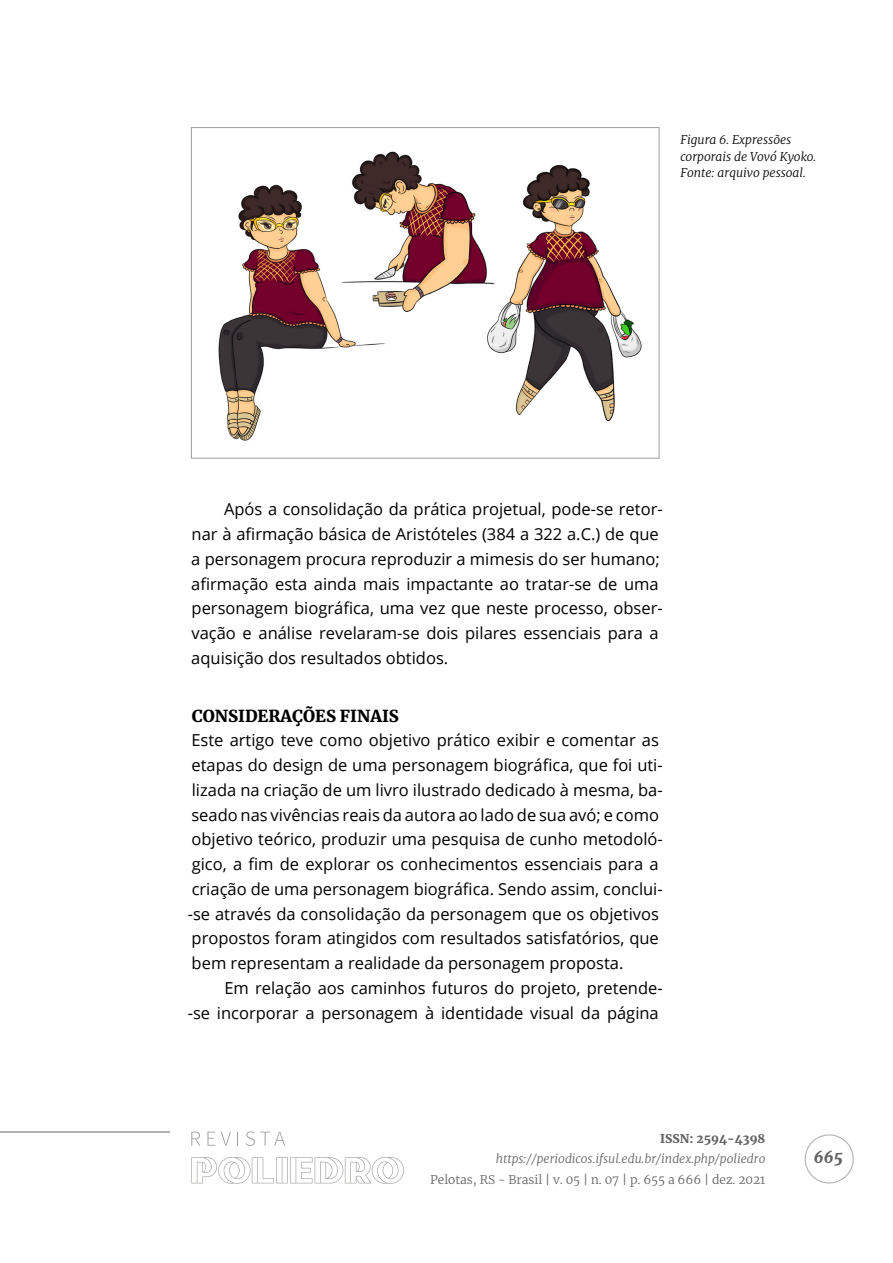
<style>
.page{position:relative;width:893px;height:1263px;background:#fff}
.page>*{position:absolute;margin:0;border:0;box-sizing:border-box;transform-origin:0 0}
.t1{font:16.5px/24.8px "Open Sans";color:#000}
.t2{font:900 16.5px "Merriweather";color:#000}
.t3{font:italic 900 16.5px "Merriweather";color:#646363}
.t4{font:italic 300 12px/16.5px "Merriweather";color:#000}
.t5{font:italic 300 12px "Merriweather";color:#646363}
.t6{font:300 12px "Merriweather";color:#646363}
.t7{font:900 12px "Merriweather";color:#646363}
</style>
<div class="page">
<div style="left:805px;top:1134px;width:49px;height:49px;border:1px solid #b3b2b2;border-radius:50%"></div>
<svg style="left:191px;top:1157px;width:213px;height:27px"></svg>
<svg style="left:191px;top:1132px;width:9px;height:14px"></svg>
<svg style="left:207px;top:1132px;width:8px;height:14px"></svg>
<svg style="left:221px;top:1132px;width:10px;height:14px"></svg>
<svg style="left:237px;top:1132px;width:1px;height:14px"></svg>
<svg style="left:246px;top:1131px;width:39px;height:15px"></svg>
<hr style="left:0;top:1131px;width:170px;height:1px;background:#b3b2b2">
<img style="left:218px;top:151px;width:424px;height:290px">
<div style="left:191px;top:127px;width:468px;height:332px;border:1px solid #9d9d9c"></div>
<p class="t4" style="left:680px;top:131px;width:137px">Figura 6. Expressões corporais de Vovó Kyoko.<br>Fonte: arquivo pessoal.</p>
<p class="t1" style="left:191px;top:497px;width:473px;text-indent:33px">Após a consolidação da prática projetual, pode-se retor&shy;nar à afirmação básica de Aristóteles (384 a 322 a.C.) de que a personagem procura reproduzir a mimesis do ser humano; afirmação esta ainda mais impactante ao tratar-se de uma personagem biográfica, uma vez que neste processo, obser&shy;vação e análise revelaram-se dois pilares essenciais para a aquisição dos resultados obtidos.</p>
<p class="t2" style="left:192px;top:704px;width:209px">CONSIDERAÇÕES FINAIS</p>
<p class="t1" style="left:188px;top:728px;width:477px">Este artigo teve como objetivo prático exibir e comentar as etapas do design de uma personagem biográfica, que foi uti&shy;lizada na criação de um livro ilustrado dedicado à mesma, ba&shy;seado nas vivências reais da autora ao lado de sua avó; e como objetivo teórico, produzir uma pesquisa de cunho metodoló&shy;gico, a fim de explorar os conhecimentos essenciais para a criação de uma personagem biográfica. Sendo assim, conclui--se através da consolidação da personagem que os objetivos propostos foram atingidos com resultados satisfatórios, que bem representam a realidade da personagem proposta.</p>
<p class="t1" style="left:188px;top:975px;width:477px;text-align:right">Em relação aos caminhos futuros do projeto, pretende-<br>-se incorporar a personagem à identidade visual da página</p>
<p class="t7" style="left:660px;top:1130px;width:107px">ISSN: 2594-4398</p>
<p class="t5" style="left:496px;top:1151px;width:271px">https://periodicos.ifsul.edu.br/index.php/poliedro</p>
<p class="t6" style="left:430px;top:1171px;width:337px">Pelotas, RS - Brasil | v. 05 | n. 07 | p. 655 a 666 | dez. 2021</p>
<p class="t3" style="left:814px;top:1146px;width:30px">665</p>
</div>
